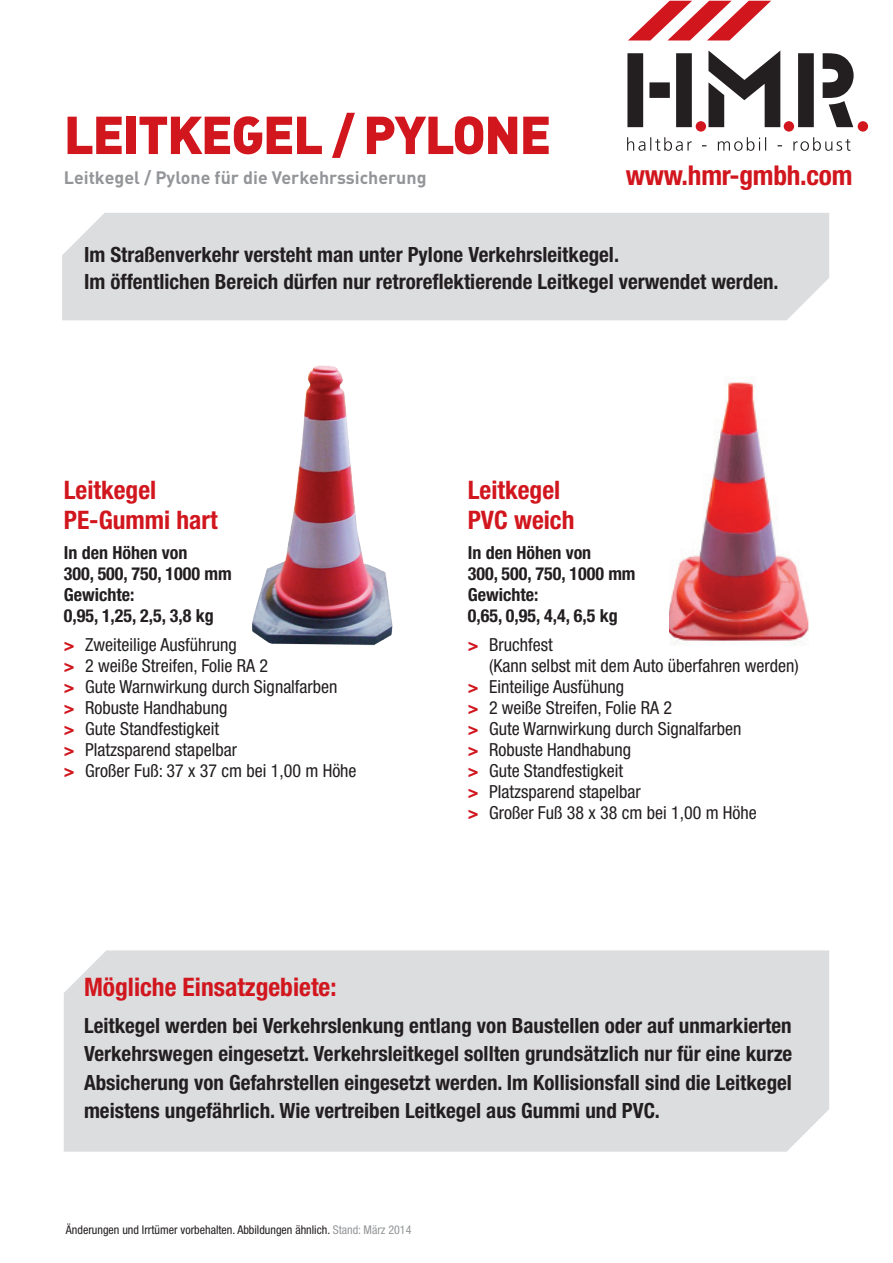
<style>
.page{position:relative;width:893px;height:1263px;background:#fff}
.page>*{position:absolute;margin:0;border:0;box-sizing:border-box;transform-origin:0 0}
.t1{font:52.5px "DIN Black Alternate";letter-spacing:-.03em;color:#d1161e}
.t2{font:700 condensed 27.3px "Helvetica Neue LT Std";letter-spacing:-.01em;color:#d1161e}
.t3{font:700 condensed 25.5px/30px "Helvetica Neue LT Std";color:#d1161e}
.t4{font:700 condensed 21px/28.5px "Helvetica Neue LT Std";color:#231f20}
.t5{font:condensed 18px/21px "Helvetica Neue LT Std";color:#231f20}
.t6{font:700 condensed 18px/21px "Helvetica Neue LT Std";color:#231f20}
.t7{font:700 17.85px "DIN";color:#939598}
.t8{font:condensed 12px "Helvetica Neue LT Std";color:#231f20}
.s1{font-weight:700;color:#d1161e}
.s2{color:#939598}
</style>
<div class="page">
<div style="left:64px;top:950px;width:765px;height:202px;background:#dcdddf"></div>
<div style="left:62px;top:213px;width:767px;height:107px;background:#dcdddf"></div>
<img style="left:252px;top:365px;width:141px;height:281px">
<img style="left:670px;top:376px;width:139px;height:269px">
<svg style="left:628px;top:1px;width:143px;height:39px"></svg>
<svg style="left:627px;top:51px;width:227px;height:76px"></svg>
<svg style="left:627px;top:137px;width:224px;height:14px"></svg>
<div style="left:696px;top:121px;width:10px;height:11px;background:#d1161e;border-radius:50%"></div>
<div style="left:784px;top:121px;width:10px;height:11px;background:#d1161e;border-radius:50%"></div>
<div style="left:858px;top:121px;width:10px;height:11px;background:#d1161e;border-radius:50%"></div>
<h1 class="t1" style="left:64px;top:100px;width:489px">LEITKEGEL / PYLONE</h1>
<p class="t7" style="left:64px;top:166px;width:364px">Leitkegel / Pylone für die Verkehrssicherung</p>
<h2 class="t2" style="left:626px;top:158px;width:228px">www.hmr-gmbh.com</h2>
<p class="t4" style="left:84px;top:241px;width:696px;line-height:27px">Im Straßenverkehr versteht man unter Pylone Verkehrsleitkegel.<br>Im öffentlichen Bereich dürfen nur retroreflektierende Leitkegel verwendet werden.</p>
<p class="t3" style="left:64px;top:475px;width:155px">Leitkegel<br>PE-Gummi hart</p>
<p class="t6" style="left:64px;top:541px;width:169px">In den Höhen von<br>300, 500, 750, 1000 mm<br>Gewichte:<br>0,95, 1,25, 2,5, 3,8 kg</p>
<p class="t5" style="left:64px;top:634px;width:294px"><span class="s1">&gt;</span> Zweiteilige Ausführung<br><span class="s1">&gt;</span> 2 weiße Streifen, Folie RA 2<br><span class="s1">&gt;</span> Gute Warnwirkung durch Signalfarben<br><span class="s1">&gt;</span> Robuste Handhabung<br><span class="s1">&gt;</span> Gute Standfestigkeit<br><span class="s1">&gt;</span> Platzsparend stapelbar<br><span class="s1">&gt;</span> Großer Fuß: 37 x 37 cm bei 1,00 m Höhe</p>
<p class="t3" style="left:468px;top:475px;width:108px">Leitkegel<br>PVC weich</p>
<p class="t6" style="left:468px;top:541px;width:169px">In den Höhen von<br>300, 500, 750, 1000 mm<br>Gewichte:<br>0,65, 0,95, 4,4, 6,5 kg</p>
<p class="t5" style="left:468px;top:634px;width:86px"><span class="s1">&gt;</span> Bruchfest</p>
<p class="t5" style="left:489px;top:655px;width:311px">(Kann selbst mit dem Auto überfahren werden)</p>
<p class="t5" style="left:468px;top:676px;width:158px"><span class="s1">&gt;</span> Einteilige Ausfühung</p>
<p class="t5" style="left:468px;top:697px;width:206px"><span class="s1">&gt;</span> 2 weiße Streifen, Folie RA 2</p>
<p class="t5" style="left:468px;top:718px;width:275px"><span class="s1">&gt;</span> Gute Warnwirkung durch Signalfarben</p>
<p class="t5" style="left:468px;top:739px;width:165px"><span class="s1">&gt;</span> Robuste Handhabung</p>
<p class="t5" style="left:468px;top:760px;width:157px"><span class="s1">&gt;</span> Gute Standfestigkeit</p>
<p class="t5" style="left:468px;top:781px;width:175px"><span class="s1">&gt;</span> Platzsparend stapelbar</p>
<p class="t5" style="left:468px;top:802px;width:291px"><span class="s1">&gt;</span> Großer Fuß 38 x 38 cm bei 1,00 m Höhe</p>
<p class="t3" style="left:84px;top:971px;width:254px">Mögliche Einsatzgebiete:</p>
<p class="t4" style="left:84px;top:1011px;width:710px;text-align:justify">Leitkegel werden bei Verkehrslenkung entlang von Baustellen oder auf unmarkierten Verkehrswegen eingesetzt. Verkehrsleitkegel sollten grundsätzlich nur für eine kurze Absicherung von Gefahrstellen eingesetzt werden. Im Kollisionsfall sind die Leitkegel meistens ungefährlich. Wie vertreiben Leitkegel aus Gummi und PVC.</p>
<p class="t8" style="left:66px;top:1222px;width:347px">Änderungen und Irrtümer vorbehalten. Abbildungen ähnlich. <span class="s2">Stand: März 2014</span></p>
</div>
